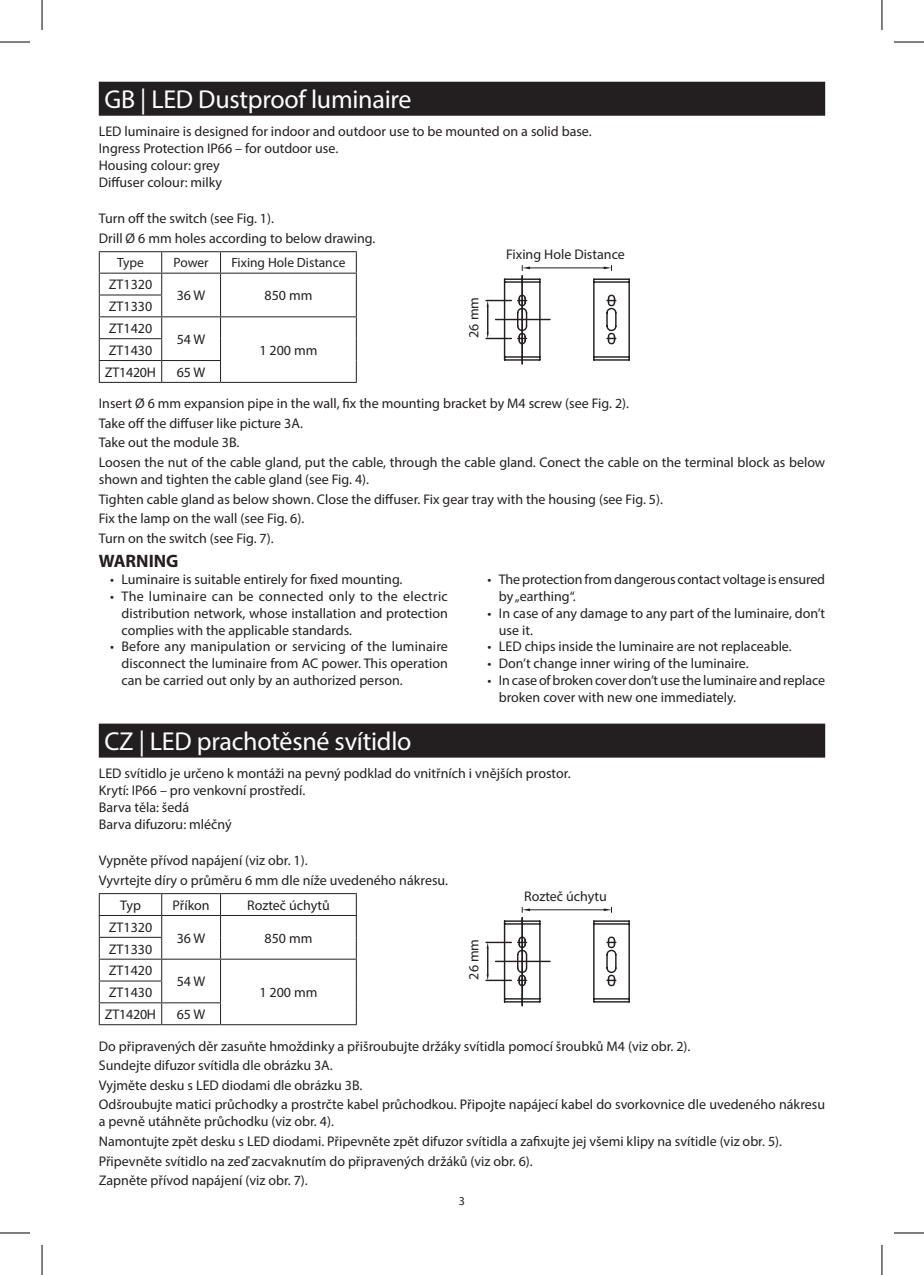
<style>
.page{position:relative;width:924px;height:1275px;background:#fff}
.page>*{position:absolute;margin:0;border:0;box-sizing:border-box;transform-origin:0 0}
.t1{font:26px "Myriad Pro";letter-spacing:-.01em;color:#fff}
.t2{font:700 18px "Myriad Pro";color:#231f20}
.t3{font:14px/19.6px "Myriad Pro";color:#231f20}
.t4{font:14px "Myriad Pro";letter-spacing:-.02em;color:#231f20}
.t5{font:13.4px "Myriad Pro";color:#231f20}
.t6{font:12px "Myriad Pro";color:#231f20}
</style>
<div class="page">
<div style="left:99px;top:82px;width:725px;height:34px;background:#231f20"></div>
<hr style="left:99px;top:273px;width:63px;height:1px;background:#231f20">
<hr style="left:99px;top:338px;width:63px;height:1px;background:#231f20">
<hr style="left:99px;top:360px;width:63px;height:1px;background:#231f20">
<hr style="left:99px;top:382px;width:63px;height:1px;background:#231f20">
<hr style="left:162px;top:382px;width:58px;height:1px;background:#231f20">
<hr style="left:99px;top:251px;width:63px;height:1px;background:#231f20">
<hr style="left:162px;top:251px;width:58px;height:1px;background:#231f20">
<hr style="left:220px;top:251px;width:136px;height:1px;background:#231f20">
<hr style="left:99px;top:294px;width:63px;height:1px;background:#231f20">
<hr style="left:99px;top:316px;width:63px;height:1px;background:#231f20">
<svg style="left:99px;top:252px;width:1px;height:130px"></svg>
<hr style="left:162px;top:273px;width:58px;height:1px;background:#231f20">
<hr style="left:162px;top:316px;width:58px;height:1px;background:#231f20">
<svg style="left:161px;top:252px;width:1px;height:130px"></svg>
<hr style="left:162px;top:360px;width:59px;height:1px;background:#231f20">
<hr style="left:220px;top:273px;width:136px;height:1px;background:#231f20">
<hr style="left:220px;top:316px;width:136px;height:1px;background:#231f20">
<svg style="left:220px;top:252px;width:1px;height:130px"></svg>
<svg style="left:355px;top:252px;width:1px;height:130px"></svg>
<hr style="left:220px;top:382px;width:136px;height:1px;background:#231f20">
<svg style="left:486px;top:265px;width:144px;height:100px"></svg>
<hr style="left:495px;top:319px;width:54px;height:1px;background:#231f20">
<hr style="left:521px;top:276px;width:1px;height:88px;background:#231f20">
<div style="left:99px;top:723px;width:725px;height:34px;background:#231f20"></div>
<hr style="left:99px;top:915px;width:63px;height:1px;background:#231f20">
<hr style="left:162px;top:915px;width:58px;height:1px;background:#231f20">
<hr style="left:220px;top:915px;width:136px;height:1px;background:#231f20">
<hr style="left:99px;top:980px;width:63px;height:1px;background:#231f20">
<hr style="left:99px;top:1002px;width:63px;height:1px;background:#231f20">
<hr style="left:99px;top:1024px;width:63px;height:1px;background:#231f20">
<hr style="left:162px;top:1024px;width:58px;height:1px;background:#231f20">
<hr style="left:99px;top:893px;width:63px;height:1px;background:#231f20">
<hr style="left:162px;top:893px;width:58px;height:1px;background:#231f20">
<hr style="left:220px;top:893px;width:136px;height:1px;background:#231f20">
<hr style="left:99px;top:936px;width:63px;height:1px;background:#231f20">
<hr style="left:99px;top:958px;width:63px;height:1px;background:#231f20">
<svg style="left:99px;top:894px;width:1px;height:130px"></svg>
<hr style="left:162px;top:958px;width:58px;height:1px;background:#231f20">
<svg style="left:161px;top:894px;width:1px;height:130px"></svg>
<hr style="left:162px;top:1002px;width:59px;height:1px;background:#231f20">
<hr style="left:220px;top:958px;width:136px;height:1px;background:#231f20">
<svg style="left:220px;top:894px;width:1px;height:130px"></svg>
<svg style="left:355px;top:894px;width:1px;height:130px"></svg>
<hr style="left:220px;top:1024px;width:136px;height:1px;background:#231f20">
<svg style="left:503px;top:907px;width:127px;height:100px"></svg>
<hr style="left:486px;top:979px;width:25px;height:2px;background:#231f20">
<hr style="left:486px;top:941px;width:25px;height:2px;background:#231f20">
<svg style="left:486px;top:943px;width:2px;height:37px"></svg>
<hr style="left:495px;top:960px;width:54px;height:2px;background:#231f20">
<hr style="left:521px;top:917px;width:1px;height:88px;background:#231f20">
<hr style="left:0;top:42px;width:30px;height:1px;background:#000">
<hr style="left:893px;top:42px;width:30px;height:1px;background:#000">
<hr style="left:0;top:1232px;width:30px;height:1px;background:#000">
<hr style="left:893px;top:1232px;width:30px;height:1px;background:#000">
<hr style="left:42px;top:0;width:1px;height:30px;background:#000">
<hr style="left:42px;top:1245px;width:1px;height:30px;background:#000">
<hr style="left:881px;top:0;width:1px;height:30px;background:#000">
<hr style="left:881px;top:1245px;width:1px;height:30px;background:#000">
<h1 class="t1" style="left:104px;top:83px;width:308px">GB | LED Dustproof luminaire</h1>
<p class="t3" style="left:99px;top:123px;width:494px;line-height:16.8px">LED luminaire is designed for indoor and outdoor use to be mounted on a solid base.<br>Ingress Protection IP66 – for outdoor use.<br>Housing colour: grey<br>Diffuser colour: milky</p>
<p class="t3" style="left:99px;top:208px;width:278px">Turn off the switch (see Fig. 1).<br>Drill Ø 6 mm holes according to below drawing.</p>
<p class="t5" style="left:117px;top:255px;width:28px">Type</p>
<p class="t5" style="left:173px;top:255px;width:36px">Power</p>
<p class="t5" style="left:231px;top:255px;width:115px">Fixing Hole Distance</p>
<p class="t3" style="left:109px;top:275px;width:45px">ZT1320</p>
<p class="t3" style="left:177px;top:285px;width:30px">36 W</p>
<p class="t3" style="left:264px;top:285px;width:49px">850 mm</p>
<p class="t3" style="left:109px;top:295px;width:45px;line-height:21.8px">ZT1330<br>ZT1420</p>
<p class="t3" style="left:177px;top:329px;width:30px">54 W</p>
<p class="t3" style="left:109px;top:340px;width:45px">ZT1430</p>
<p class="t3" style="left:259px;top:340px;width:60px">1 200 mm</p>
<p class="t4" style="left:105px;top:363px;width:53px">ZT1420H</p>
<p class="t3" style="left:177px;top:362px;width:30px">65 W</p>
<p class="t3" style="left:506px;top:244px;width:120px">Fixing Hole Distance</p>
<p class="t3" style="left:463px;top:338px;width:42px;rotate:-90deg">26 mm</p>
<p class="t3" style="left:99px;top:393px;width:727px">Insert Ø 6 mm expansion pipe in the wall, fix the mounting bracket by M4 screw (see Fig. 2).<br>Take off the diffuser like picture 3A.<br>Take out the module 3B.<br>Loosen the nut of the cable gland, put the cable, through the cable gland. Conect the cable on the terminal block as below</p>
<p class="t3" style="left:99px;top:469px;width:565px">shown and tighten the cable gland (see Fig. 4).<br>Tighten cable gland as below shown. Close the diffuser. Fix gear tray with the housing (see Fig. 5).<br>Fix the lamp on the wall (see Fig. 6).<br>Turn on the switch (see Fig. 7).</p>
<p class="t2" style="left:99px;top:549px;width:81px">WARNING</p>
<p class="t3" style="left:110px;top:569px;width:294px">• Luminaire is suitable entirely for fixed mounting.</p>
<p class="t3" style="left:121px;top:587px;width:328px;line-height:16.8px;text-align:justify;text-indent:-11px">• The luminaire can be connected only to the electric distribution network, whose installation and protection complies with the applicable standards.</p>
<p class="t3" style="left:121px;top:638px;width:328px;line-height:16.8px;text-align:justify;text-indent:-11px">• Before any manipulation or servicing of the luminaire disconnect the luminaire from AC power. This operation can be carried out only by an authorized person.</p>
<p class="t3" style="left:498px;top:571px;width:328px;line-height:16.8px;text-indent:-11px">• The protection from dangerous contact voltage is ensured by „earthing“.</p>
<p class="t3" style="left:498px;top:604px;width:328px;line-height:16.8px;text-indent:-11px">• In case of any damage to any part of the luminaire, don’t use it.</p>
<p class="t3" style="left:487px;top:636px;width:305px">• LED chips inside the luminaire are not replaceable.</p>
<p class="t3" style="left:487px;top:653px;width:262px">• Don’t change inner wiring of the luminaire.</p>
<p class="t3" style="left:498px;top:671px;width:327px;line-height:16.8px;text-indent:-11px">• In case of broken cover don’t use the luminaire and replace broken cover with new one immediately.</p>
<h1 class="t1" style="left:104px;top:725px;width:308px">CZ | LED prachotěsné svítidlo</h1>
<p class="t3" style="left:99px;top:765px;width:473px;line-height:16.8px">LED svítidlo je určeno k montáži na pevný podklad do vnitřních i vnějších prostor.<br>Krytí: IP66 – pro venkovní prostředí.<br>Barva těla: šedá<br>Barva difuzoru: mléčný</p>
<p class="t3" style="left:99px;top:850px;width:351px">Vypněte přívod napájení (viz obr. 1).<br>Vyvrtejte díry o průměru 6 mm dle níže uvedeného nákresu.</p>
<p class="t3" style="left:120px;top:895px;width:22px">Typ</p>
<p class="t3" style="left:172px;top:895px;width:39px">Příkon</p>
<p class="t3" style="left:247px;top:895px;width:84px">Rozteč úchytů</p>
<p class="t3" style="left:109px;top:917px;width:45px">ZT1320</p>
<p class="t3" style="left:177px;top:928px;width:30px">36 W</p>
<p class="t3" style="left:264px;top:928px;width:49px">850 mm</p>
<p class="t3" style="left:109px;top:937px;width:45px;line-height:21.8px">ZT1330<br>ZT1420</p>
<p class="t3" style="left:177px;top:971px;width:30px">54 W</p>
<p class="t3" style="left:109px;top:982px;width:45px">ZT1430</p>
<p class="t3" style="left:259px;top:982px;width:60px">1 200 mm</p>
<p class="t4" style="left:105px;top:1005px;width:53px">ZT1420H</p>
<p class="t3" style="left:177px;top:1004px;width:30px">65 W</p>
<p class="t3" style="left:524px;top:886px;width:84px">Rozteč úchytu</p>
<p class="t3" style="left:463px;top:979px;width:42px;rotate:-90deg">26 mm</p>
<p class="t3" style="left:99px;top:1035px;width:727px">Do připravených děr zasuňte hmoždinky a přišroubujte držáky svítidla pomocí šroubků M4 (viz obr. 2).<br>Sundejte difuzor svítidla dle obrázku 3A.<br>Vyjměte desku s LED diodami dle obrázku 3B.<br>Odšroubujte matici průchodky a prostrčte kabel průchodkou. Připojte napájecí kabel do svorkovnice dle uvedeného nákresu</p>
<p class="t3" style="left:99px;top:1111px;width:684px">a pevně utáhněte průchodku (viz obr. 4).<br>Namontujte zpět desku s LED diodami. Připevněte zpět difuzor svítidla a zafixujte jej všemi klipy na svítidle (viz obr. 5).<br>Připevněte svítidlo na zeď zacvaknutím do připravených držáků (viz obr. 6).<br>Zapněte přívod napájení (viz obr. 7).</p>
<p class="t6" style="left:458px;top:1193px;width:8px">3</p>
</div>
